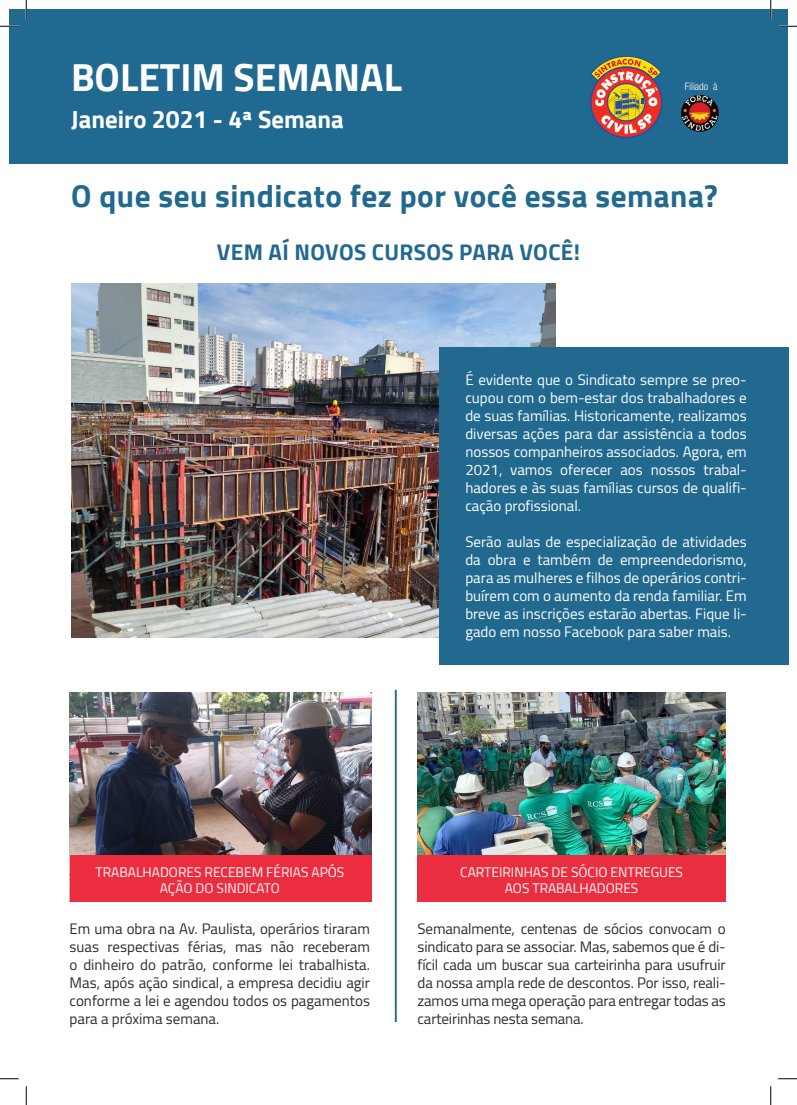
<style>
.page{position:relative;width:797px;height:1105px;background:#fff}
.page>*{position:absolute;margin:0;border:0;box-sizing:border-box;transform-origin:0 0}
.t1{font:700 38.88px "Cairo";color:#fff}
.t2{font:700 31.25px "Cairo";letter-spacing:.015em;color:#22698f}
.t3{font:700 24.75px "Cairo";color:#fff}
.t4{font:700 22.5px "Cairo";letter-spacing:.015em;color:#22698f}
.t5{font:15px/18px "Cairo";color:#fff;text-align:justify}
.t6{font:15px/18px "Cairo";letter-spacing:-.01em;color:#292c2f;text-align:justify}
.t7{font:13.75px/16.5px "Cairo";color:#fff;text-align:center}
.t8{font:300 condensed 10.25px "Helvetica Neue LT Std";color:#fff}
</style>
<div class="page">
<div style="left:9px;top:9px;width:778px;height:155px;background:#206990"></div>
<svg style="left:590px;top:56px;width:72px;height:78px"></svg>
<img style="left:681px;top:95px;width:37px;height:37px">
<img style="left:71px;top:283px;width:484px;height:354px">
<img style="left:70px;top:693px;width:301px;height:163px">
<img style="left:417px;top:693px;width:308px;height:163px">
<div style="left:438px;top:347px;width:350px;height:318px;background:#22698f"></div>
<div style="left:70px;top:856px;width:301px;height:46px;background:#eb2d3f"></div>
<div style="left:417px;top:856px;width:308px;height:46px;background:#eb2e3f"></div>
<hr style="left:395px;top:690px;width:2px;height:332px;background:#22688e">
<svg style="left:0;top:25px;width:19px;height:2px"></svg>
<svg style="left:778px;top:25px;width:19px;height:2px"></svg>
<svg style="left:0;top:1078px;width:19px;height:1px"></svg>
<svg style="left:778px;top:1078px;width:19px;height:1px"></svg>
<svg style="left:25px;top:0;width:2px;height:19px"></svg>
<svg style="left:25px;top:1086px;width:2px;height:19px"></svg>
<svg style="left:770px;top:0;width:1px;height:19px"></svg>
<svg style="left:770px;top:1086px;width:1px;height:19px"></svg>
<p class="t1" style="left:71px;top:55px;width:332px">BOLETIM SEMANAL</p>
<p class="t3" style="left:71px;top:105px;width:274px">Janeiro 2021 - 4ª Semana</p>
<p class="t8" style="left:684px;top:80px;width:34px">Filiado à</p>
<p class="t2" style="left:71px;top:178px;width:648px">O que seu sindicato fez por você essa semana?</p>
<p class="t4" style="left:217px;top:239px;width:364px">VEM AÍ NOVOS CURSOS PARA VOCÊ!</p>
<p class="t5" style="left:465px;top:371px;width:283px">É evidente que o Sindicato sempre se preo&shy;cupou com o bem-estar dos trabalhadores e de suas famílias. Historicamente, realizamos diversas ações para dar assistência a todos nossos companheiros associados. Agora, em 2021, vamos oferecer aos nossos trabal&shy;hadores e às suas famílias cursos de qualifi&shy;cação profissional.</p>
<p class="t5" style="left:465px;top:533px;width:283px">Serão aulas de especialização de atividades da obra e também de empreendedorismo, para as mulheres e filhos de operários contri&shy;buírem com o aumento da renda familiar. Em breve as inscrições estarão abertas. Fique li&shy;gado em nosso Facebook para saber mais.</p>
<p class="t7" style="left:96px;top:863px;width:250px">TRABALHADORES RECEBEM FÉRIAS APÓS<br>AÇÃO DO SINDICATO</p>
<p class="t7" style="left:460px;top:863px;width:224px">CARTEIRINHAS DE SÓCIO ENTREGUES<br>AOS TRABALHADORES</p>
<p class="t6" style="left:70px;top:919px;width:302px">Em uma obra na Av. Paulista, operários tiraram suas respectivas férias, mas não receberam o dinheiro do patrão, conforme lei trabalhista.<br>Mas, após ação sindical, a empresa decidiu agir conforme a lei e agendou todos os pagamentos para a próxima semana.</p>
<p class="t6" style="left:417px;top:919px;width:309px">Semanalmente, centenas de sócios convocam o sindicato para se associar. Mas, sabemos que é di&shy;fícil cada um buscar sua carteirinha para usufruir da nossa ampla rede de descontos. Por isso, reali&shy;zamos uma mega operação para entregar todas as carteirinhas nesta semana.</p>
</div>
